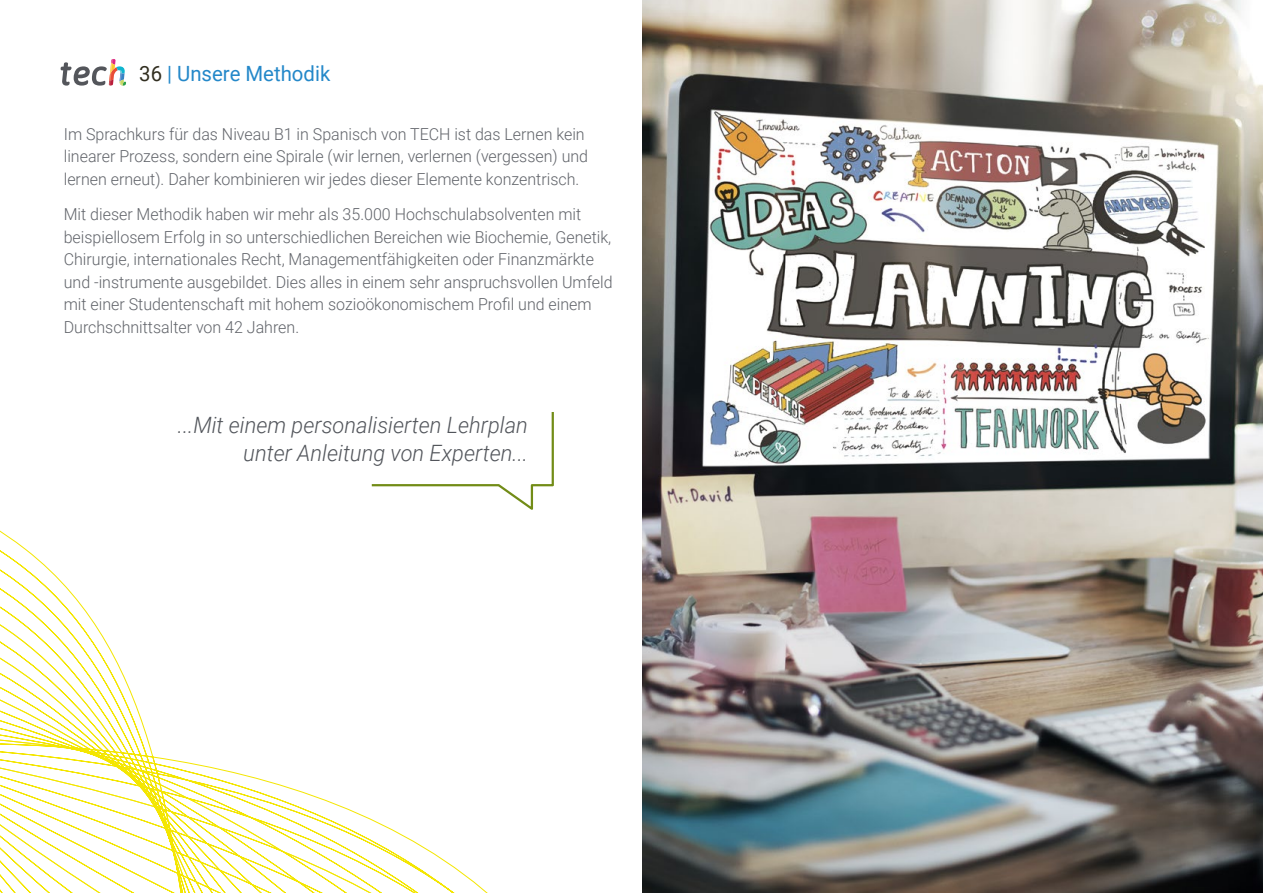
<style>
.page{position:relative;width:1263px;height:893px;background:#fff}
.page>*{position:absolute;margin:0;border:0;box-sizing:border-box;transform-origin:0 0}
.t1{font:italic 300 22.5px/28.5px "Roboto";color:#52555b;text-align:right}
.t2{font:21px "Roboto";color:#2488c9}
.t3{font:300 16.5px/22.5px "Roboto";color:#61646a}
.s1{color:#312e20}
</style>
<div class="page">
<svg style="left:61px;top:59px;width:65px;height:27px"></svg>
<svg style="left:371px;top:412px;width:183px;height:98px"></svg>
<img style="left:642px;top:0;width:621px;height:893px">
<svg style="left:0;top:530px;width:488px;height:363px"></svg>
<p class="t2" style="left:139px;top:59px;width:193px"><span class="s1">36</span> | Unsere Methodik</p>
<p class="t3" style="left:64px;top:122px;width:526px">Im Sprachkurs für das Niveau B1 in Spanisch von TECH ist das Lernen kein linearer Prozess, sondern eine Spirale (wir lernen, verlernen (vergessen) und lernen erneut). Daher kombinieren wir jedes dieser Elemente konzentrisch.</p>
<p class="t3" style="left:64px;top:202px;width:550px">Mit dieser Methodik haben wir mehr als 35.000 Hochschulabsolventen mit beispiellosem Erfolg in so unterschiedlichen Bereichen wie Biochemie, Genetik, Chirurgie, internationales Recht, Managementfähigkeiten oder Finanzmärkte und -instrumente ausgebildet. Dies alles in einem sehr anspruchsvollen Umfeld mit einer Studentenschaft mit hohem sozioökonomischem Profil und einem Durchschnittsalter von 42 Jahren.</p>
<h1 class="t1" style="left:178px;top:410px;width:352px">...Mit einem personalisierten Lehrplan unter Anleitung von Experten...</h1>
</div>
